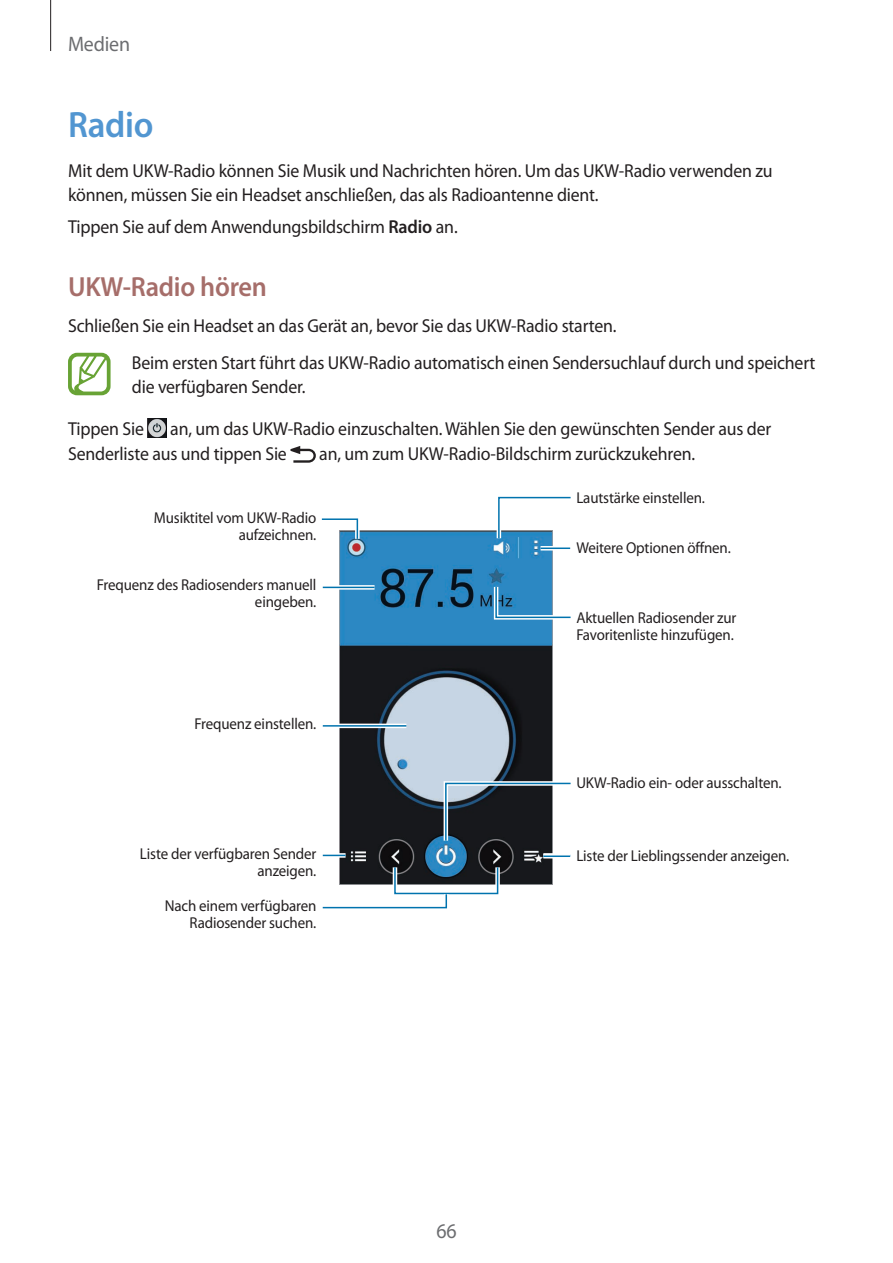
<style>
.page{position:relative;width:893px;height:1263px;background:#fff}
.page>*{position:absolute;margin:0;border:0;box-sizing:border-box;transform-origin:0 0}
.t1{font:600 36.75px "Myriad Pro";letter-spacing:-.01em;color:#5296d1;scale:.95 1}
.t2{font:600 27.75px "Myriad Pro";letter-spacing:-.01em;color:#a66e6a;scale:.95 1}
.t3{font:21px "Myriad Pro";letter-spacing:-.01em;color:#6c6d70;scale:.95 1}
.t4{font:18.75px/24.8px "Myriad Pro";letter-spacing:-.01em;color:#231f20;scale:.95 1}
.t5{font:15.75px/17.2px "Myriad Pro";letter-spacing:-.01em;color:#231f20;text-align:right;scale:.95 1}
.s1{font-weight:600}
</style>
<div class="page">
<hr style="left:50px;top:0;width:1px;height:51px;background:#231f20">
<svg style="left:68px;top:353px;width:43px;height:42px"></svg>
<img style="left:147px;top:419px;width:20px;height:19px">
<svg style="left:290px;top:446px;width:26px;height:17px"></svg>
<img style="left:340px;top:531px;width:212px;height:353px">
<svg style="left:323px;top:853px;width:23px;height:5px"></svg>
<svg style="left:323px;top:855px;width:23px;height:1px"></svg>
<hr style="left:323px;top:724px;width:83px;height:4px;background:#fff">
<hr style="left:323px;top:725px;width:83px;height:2px;background:#0073ae">
<svg style="left:323px;top:585px;width:52px;height:5px"></svg>
<hr style="left:323px;top:587px;width:52px;height:1px;background:#0073ae">
<svg style="left:441px;top:779px;width:130px;height:66px"></svg>
<svg style="left:494px;top:496px;width:77px;height:47px"></svg>
<svg style="left:492px;top:582px;width:79px;height:40px"></svg>
<svg style="left:321px;top:518px;width:41px;height:25px"></svg>
<div style="left:393px;top:865px;width:107px;height:31px;border:4px solid #fff"></div>
<div style="left:394px;top:866px;width:104px;height:28px;border:2px solid #0073ae"></div>
<hr style="left:543px;top:854px;width:27px;height:4px;background:#fff">
<hr style="left:543px;top:855px;width:27px;height:2px;background:#0073ae">
<hr style="left:541px;top:546px;width:29px;height:4px;background:#fff">
<hr style="left:541px;top:547px;width:29px;height:2px;background:#0073ae">
<svg style="left:322px;top:890px;width:129px;height:19px"></svg>
<p class="t3" style="left:68px;top:31px;width:67px">Medien</p>
<h1 class="t1" style="left:68px;top:101px;width:91px">Radio</h1>
<p class="t4" style="left:68px;top:158px;width:743px">Mit dem UKW-Radio können Sie Musik und Nachrichten hören. Um das UKW-Radio verwenden zu können, müssen Sie ein Headset anschließen, das als Radioantenne dient.</p>
<p class="t4" style="left:68px;top:214px;width:412px">Tippen Sie auf dem Anwendungsbildschirm <span class="s1">Radio</span> an.</p>
<h2 class="t2" style="left:68px;top:269px;width:211px">UKW-Radio hören</h2>
<p class="t4" style="left:132px;top:306px;width:721px;line-height:37.2px;text-indent:-64px">Schließen Sie ein Headset an das Gerät an, bevor Sie das UKW-Radio starten.<br>Beim ersten Start führt das UKW-Radio automatisch einen Sendersuchlauf durch und speichert</p>
<p class="t4" style="left:132px;top:374px;width:184px">die verfügbaren Sender.</p>
<p class="t4" style="left:68px;top:416px;width:81px">Tippen Sie</p>
<p class="t4" style="left:68px;top:416px;width:742px;text-indent:102px">an, um das UKW-Radio einzuschalten. Wählen Sie den gewünschten Sender aus der<br>Senderliste aus und tippen Sie</p>
<p class="t4" style="left:319px;top:441px;width:397px">an, um zum UKW-Radio-Bildschirm zurückzukehren.</p>
<p class="t5" style="left:154px;top:509px;width:172px">Musiktitel vom UKW-Radio aufzeichnen.</p>
<p class="t5" style="left:97px;top:576px;width:233px">Frequenz des Radiosenders manuell eingeben.</p>
<p class="t5" style="left:194px;top:715px;width:130px">Frequenz einstellen.</p>
<p class="t5" style="left:140px;top:845px;width:187px">Liste der verfügbaren Sender anzeigen.</p>
<p class="t5" style="left:165px;top:896px;width:161px">Nach einem verfügbaren<br>Radiosender suchen.</p>
<p class="t5" style="left:576px;top:488px;width:137px">Lautstärke einstellen.</p>
<p class="t5" style="left:576px;top:539px;width:164px">Weitere Optionen öffnen.</p>
<p class="t5" style="left:576px;top:609px;width:170px;text-align:left">Aktuellen Radiosender zur<br>Favoritenliste hinzufügen.</p>
<p class="t5" style="left:576px;top:773px;width:218px">UKW-Radio ein- oder ausschalten.</p>
<p class="t5" style="left:576px;top:846px;width:226px">Liste der Lieblingssender anzeigen.</p>
<p class="t3" style="left:436px;top:1218px;width:23px">66</p>
</div>
